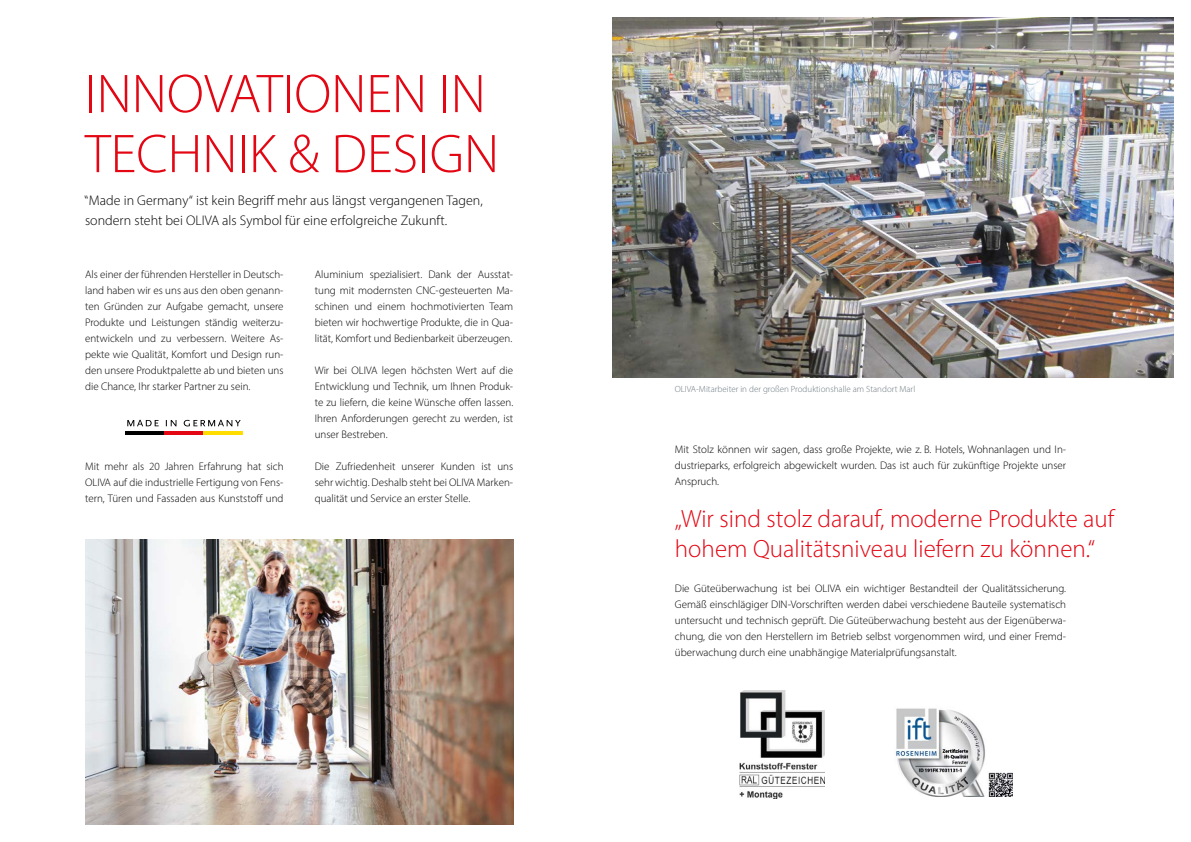
<style>
.page{position:relative;width:1191px;height:842px;background:#fff}
.page>*{position:absolute;margin:0;border:0;box-sizing:border-box;transform-origin:0 0}
.t1{font:55px/60px "Myriad Variable Concept";letter-spacing:.135em;color:#e30613}
.t2{font:25px/30px "Myriad Variable Concept";letter-spacing:.125em;color:#e30613}
.t3{font:14px/20px "Myriad Variable Concept";letter-spacing:.155em;color:#000}
.t4{font:11px/16px "Myriad Variable Concept";letter-spacing:.155em;color:#000}
.t5{font:11px/16px "Myriad Variable Concept";letter-spacing:.125em;color:#000}
.t6{font:9px "Myriad Variable Concept";letter-spacing:.125em;color:#6e7980}
</style>
<div class="page">
<img style="left:612px;top:17px;width:562px;height:360px">
<img style="left:85px;top:540px;width:428px;height:285px">
<hr style="left:125px;top:432px;width:39px;height:3px;background:#000">
<hr style="left:164px;top:432px;width:40px;height:3px;background:#e30613">
<hr style="left:204px;top:432px;width:39px;height:3px;background:#fd0">
<svg style="left:127px;top:420px;width:114px;height:6px"></svg>
<img style="left:739px;top:691px;width:85px;height:108px">
<img style="left:894px;top:708px;width:118px;height:88px">
<h1 class="t1" style="left:85px;top:64px;width:404px">INNO VATIONEN IN<br>TECHNIK &amp; DESIGN</h1>
<p class="t3" style="left:85px;top:190px;width:399px">Made in Germany“ ist kein Begriffmehr aus längst vergangenen Tagen, sondern steht bei OLIVA als Symbol für eine erfolgreiche Zukunft.</p>
<p class="t4" style="left:85px;top:266px;width:200px">Als einer der führenden Hersteller in Deutsch&shy;land haben wir es uns aus den oben genann&shy;ten Gründen zur Aufgabe gemacht, unsere Produkte und Leistungen ständig weiterzu&shy;entwickeln und zu verbessern. Weitere As&shy;pekte wie Qualität, Komfort und Design run&shy;den unsere Produktpalette ab und bieten uns die Chance, Ihr starker Partner zu sein.</p>
<p class="t5" style="left:85px;top:458px;width:200px">Mit mehr als 20 Jahren Erfahrung hat sich<br>OLIVA auf die industrielle Fertigung von Fens&shy;tern, Türen und Fassaden aus Kunststoffund</p>
<p class="t4" style="left:315px;top:266px;width:200px">Aluminium spezialisiert. Dank der Ausstat&shy;tung mit modernsten CNC-gesteuerten Ma&shy;schinen und einem hochmotivierten Team bieten wir hochwertige Produkte, die in Qua&shy;lität, Komfort und Bedienbarkeit überzeugen.</p>
<p class="t4" style="left:315px;top:362px;width:200px">Wir bei OLIVA legen höchsten Wert auf die Entwicklung und Technik, um Ihnen Produk&shy;te zu liefern, die keine Wünsche offen lassen.<br>Ihren Anforderungen gerecht zu werden, ist unser Bestreben.</p>
<p class="t4" style="left:315px;top:458px;width:200px;text-align:justify">Die Zufriedenheit unserer Kunden ist uns sehr wichtig. Deshalb stehtbei OLIVA Marken&shy;qualität und Service an erster Stelle.</p>
<p class="t6" style="left:675px;top:384px;width:241px">O LIVA-Mitarbeiter in der großen Produktionshalle am Standort Marl</p>
<p class="t4" style="left:675px;top:441px;width:393px;text-align:justify">Mit Stolz können wir sagen, dass große Projekte, wie z. B. Hotels, Wohnanlagen und In&shy;dustrieparks, erfolgreich abgewickelt wurden. Das ist auch für zukünftige Projekte unser Anspruch.</p>
<h2 class="t2" style="left:675px;top:503px;width:439px">„Wir sind stolz darauf, moderne Produkte auf hohem Qualitätsniveau liefern zu können.“</h2>
<p class="t4" style="left:675px;top:580px;width:393px">Die Güteüberwachung ist bei OLIVA ein wichtiger Bestandteil der Qualitätssicherung.<br>Gemäß einschlägiger DIN-Vorschriften werden dabei verschiedene Bauteile systematisch untersucht und technisch geprüft. Die Güteüberwachung besteht aus der Eigenüberwa&shy;chung, die von den Herstellern im Betrieb selbst vorgenommen wird, und einer Fremd&shy;überwachung durch eine unabhängige Materialprüfungsanstalt.</p>
</div>
